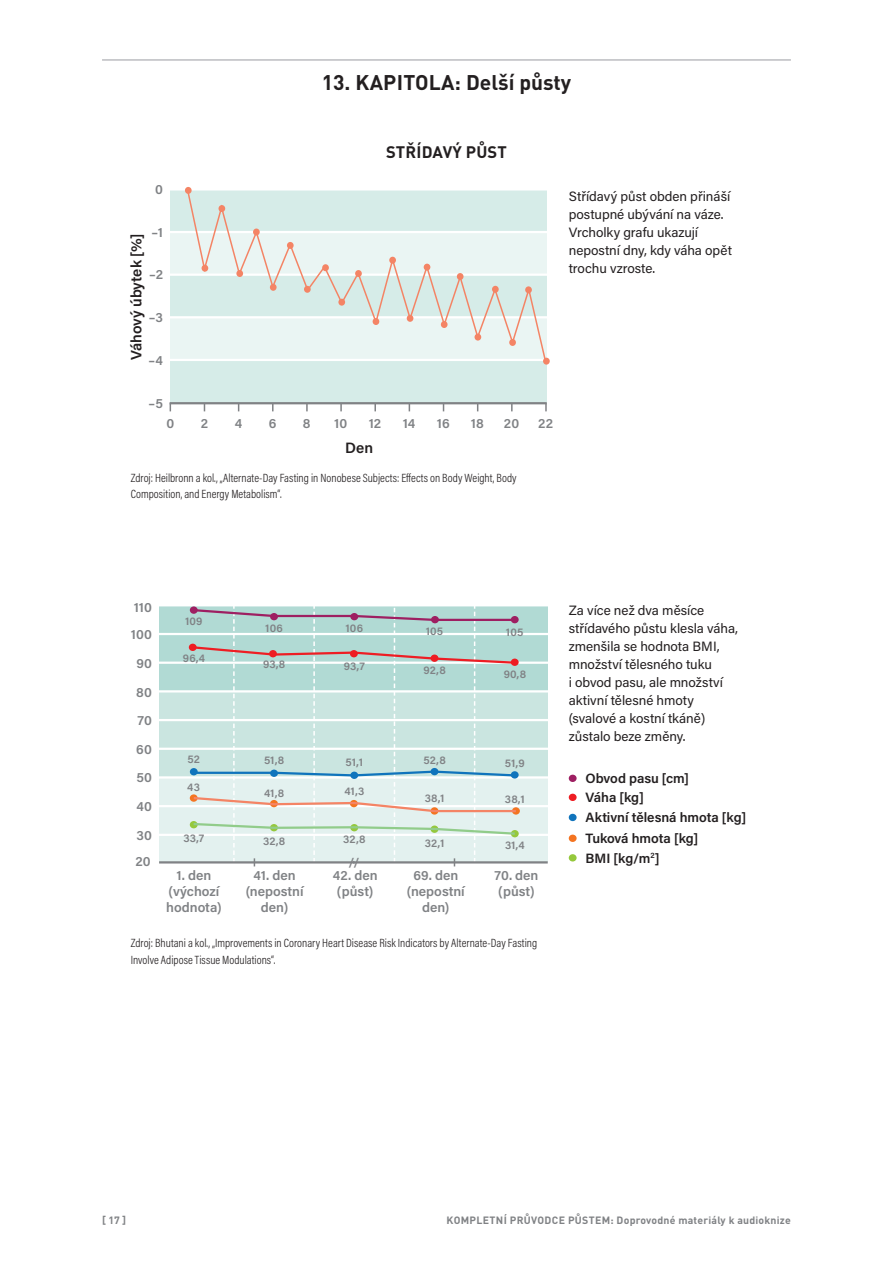
<style>
.page{position:relative;width:893px;height:1263px;background:#fff}
.page>*{position:absolute;margin:0;border:0;box-sizing:border-box;transform-origin:0 0}
.t1{font:700 21px "DIN Pro";color:#231f20}
.t2{font:700 16.5px "DIN Pro";letter-spacing:.01em;color:#231f20}
.t3{font:600 15px "Acumin Pro";letter-spacing:-.01em;color:#231f20}
.t4{font:13.5px/18px "Acumin Pro";letter-spacing:-.005em;color:#231f20}
.t5{font:600 13.5px/16.2px "Acumin Pro";color:#808285;text-align:center}
.t6{font:600 13.5px/20px "Acumin Pro";letter-spacing:-.005em;color:#231f20}
.t7{font:600 13.05px "Acumin Pro";color:#808285}
.t8{font:300 12px/16.5px "Acumin Pro Cond";color:#231f20}
.t9{font:600 11.25px "Acumin Pro";letter-spacing:.01em;color:#808285}
.t10{font:700 10.5px "DIN Pro";letter-spacing:.02em;color:#808285}
</style>
<div class="page">
<hr style="left:102px;top:59px;width:689px;height:2px;background:#bcbdc0">
<div style="left:170px;top:190px;width:376px;height:42px;background:#d6ece8"></div>
<div style="left:170px;top:232px;width:376px;height:43px;background:#eaf5f3"></div>
<div style="left:170px;top:275px;width:376px;height:43px;background:#d6ece8"></div>
<div style="left:170px;top:317px;width:376px;height:43px;background:#eaf5f3"></div>
<div style="left:170px;top:360px;width:376px;height:43px;background:#d6ece8"></div>
<hr style="left:170px;top:402px;width:377px;height:2px;background:#808285">
<svg style="left:272px;top:404px;width:2px;height:7px"></svg>
<svg style="left:306px;top:404px;width:2px;height:7px"></svg>
<svg style="left:340px;top:404px;width:2px;height:7px"></svg>
<svg style="left:374px;top:404px;width:2px;height:7px"></svg>
<svg style="left:511px;top:404px;width:2px;height:7px"></svg>
<svg style="left:545px;top:403px;width:2px;height:8px"></svg>
<hr style="left:166px;top:359px;width:382px;height:2px;background:#fff">
<hr style="left:166px;top:316px;width:382px;height:2px;background:#fff">
<hr style="left:166px;top:274px;width:382px;height:2px;background:#fff">
<hr style="left:166px;top:231px;width:382px;height:2px;background:#fff">
<div style="left:569px;top:775px;width:8px;height:7px;background:#9e1f62;border-radius:50%"></div>
<div style="left:569px;top:794px;width:8px;height:7px;background:#ee1d23;border-radius:50%"></div>
<div style="left:569px;top:814px;width:8px;height:7px;background:#1074bc;border-radius:50%"></div>
<div style="left:569px;top:835px;width:8px;height:7px;background:#f47421;border-radius:50%"></div>
<div style="left:569px;top:854px;width:8px;height:7px;background:#95c83c;border-radius:50%"></div>
<div style="left:159px;top:777px;width:389px;height:86px;background:#e3f1ef"></div>
<div style="left:159px;top:692px;width:389px;height:85px;background:#cae5e0"></div>
<div style="left:159px;top:605px;width:389px;height:87px;background:#b1dad4"></div>
<hr style="left:157px;top:604px;width:396px;height:2px;background:#fff">
<hr style="left:157px;top:748px;width:396px;height:2px;background:#fff">
<hr style="left:157px;top:719px;width:396px;height:2px;background:#fff">
<hr style="left:157px;top:690px;width:396px;height:2px;background:#fff">
<hr style="left:157px;top:661px;width:396px;height:3px;background:#fff">
<hr style="left:157px;top:633px;width:396px;height:2px;background:#fff">
<hr style="left:157px;top:834px;width:396px;height:2px;background:#fff">
<hr style="left:157px;top:805px;width:396px;height:2px;background:#fff">
<hr style="left:157px;top:776px;width:396px;height:2px;background:#fff">
<hr style="left:353px;top:861px;width:195px;height:2px;background:#808285">
<hr style="left:159px;top:861px;width:196px;height:2px;background:#808285">
<div style="left:189px;top:644px;width:8px;height:7px;background:#ee1d23;border-radius:50%"></div>
<svg style="left:191px;top:606px;width:327px;height:260px"></svg>
<svg style="left:186px;top:190px;width:362px;height:174px"></svg>
<div style="left:185px;top:187px;width:7px;height:7px;background:#f48465;border-radius:50%"></div>
<div style="left:202px;top:265px;width:6px;height:7px;background:#f48465;border-radius:50%"></div>
<div style="left:219px;top:205px;width:6px;height:7px;background:#f48465;border-radius:50%"></div>
<div style="left:236px;top:270px;width:7px;height:7px;background:#f48465;border-radius:50%"></div>
<div style="left:253px;top:229px;width:7px;height:6px;background:#f48465;border-radius:50%"></div>
<div style="left:270px;top:284px;width:7px;height:7px;background:#f48465;border-radius:50%"></div>
<div style="left:287px;top:242px;width:7px;height:7px;background:#f48465;border-radius:50%"></div>
<div style="left:304px;top:286px;width:7px;height:7px;background:#f48465;border-radius:50%"></div>
<div style="left:322px;top:264px;width:7px;height:7px;background:#f48465;border-radius:50%"></div>
<div style="left:338px;top:299px;width:7px;height:7px;background:#f48465;border-radius:50%"></div>
<div style="left:355px;top:270px;width:7px;height:7px;background:#f48465;border-radius:50%"></div>
<div style="left:373px;top:318px;width:6px;height:7px;background:#f48465;border-radius:50%"></div>
<div style="left:389px;top:257px;width:7px;height:7px;background:#f48465;border-radius:50%"></div>
<div style="left:407px;top:315px;width:6px;height:7px;background:#f48465;border-radius:50%"></div>
<div style="left:424px;top:264px;width:6px;height:7px;background:#f48465;border-radius:50%"></div>
<div style="left:441px;top:321px;width:7px;height:7px;background:#f48465;border-radius:50%"></div>
<div style="left:457px;top:273px;width:6px;height:7px;background:#f48465;border-radius:50%"></div>
<div style="left:474px;top:334px;width:7px;height:7px;background:#f48465;border-radius:50%"></div>
<div style="left:492px;top:286px;width:7px;height:7px;background:#f48465;border-radius:50%"></div>
<div style="left:509px;top:339px;width:7px;height:7px;background:#f48465;border-radius:50%"></div>
<div style="left:525px;top:286px;width:7px;height:7px;background:#f48465;border-radius:50%"></div>
<div style="left:543px;top:358px;width:7px;height:7px;background:#f48465;border-radius:50%"></div>
<h1 class="t1" style="left:322px;top:69px;width:251px">13. KAPITOLA: Delší půsty</h1>
<p class="t5" style="left:155px;top:180px;width:9px">0</p>
<p class="t5" style="left:151px;top:223px;width:13px">–1</p>
<p class="t5" style="left:149px;top:266px;width:15px">–2</p>
<p class="t5" style="left:149px;top:308px;width:16px">–3</p>
<p class="t5" style="left:148px;top:351px;width:16px">–4</p>
<p class="t5" style="left:148px;top:395px;width:16px">–5</p>
<p class="t3" style="left:126px;top:360px;width:128px;rotate:-90deg">Váhový úbytek [%]</p>
<p class="t2" style="left:386px;top:141px;width:122px">STŘÍDAVÝ PŮST</p>
<p class="t5" style="left:166px;top:415px;width:9px">0</p>
<p class="t5" style="left:201px;top:415px;width:9px">2</p>
<p class="t5" style="left:235px;top:415px;width:9px">4</p>
<p class="t5" style="left:269px;top:415px;width:9px">6</p>
<p class="t5" style="left:303px;top:415px;width:9px">8</p>
<p class="t5" style="left:334px;top:415px;width:15px">10</p>
<p class="t5" style="left:369px;top:415px;width:14px">12</p>
<p class="t5" style="left:403px;top:415px;width:14px">14</p>
<p class="t5" style="left:437px;top:415px;width:14px">16</p>
<p class="t5" style="left:471px;top:415px;width:15px">18</p>
<p class="t5" style="left:504px;top:415px;width:17px">20</p>
<p class="t5" style="left:538px;top:415px;width:16px">22</p>
<p class="t3" style="left:345px;top:437px;width:29px">Den</p>
<p class="t8" style="left:131px;top:469px;width:387px">Zdroj: Heilbronn a kol., „Alternate-Day Fasting in Nonobese Subjects: Effects on Body Weight, Body<br>Composition, and Energy Metabolism“.</p>
<p class="t4" style="left:569px;top:187px;width:165px">Střídavý půst obden přináší postupné ubývání na váze.<br>Vrcholky grafu ukazují nepostní dny, kdy váha opět trochu vzroste.</p>
<p class="t5" style="left:131px;top:592px;width:23px;line-height:27.5px;text-align:left">110<br>100</p>
<p class="t5" style="left:136px;top:648px;width:17px;line-height:28.7px;text-align:justify">90<br>80<br>70<br>60<br>50<br>40<br>30</p>
<p class="t5" style="left:135px;top:853px;width:17px">20</p>
<p class="t9" style="left:185px;top:613px;width:19px">109</p>
<p class="t9" style="left:183px;top:650px;width:24px">96,4</p>
<p class="t9" style="left:265px;top:620px;width:19px">106</p>
<p class="t9" style="left:263px;top:656px;width:24px">93,8</p>
<p class="t9" style="left:187px;top:751px;width:14px">52</p>
<p class="t9" style="left:264px;top:752px;width:22px">51,8</p>
<p class="t9" style="left:264px;top:785px;width:21px">41,8</p>
<p class="t9" style="left:187px;top:779px;width:14px">43</p>
<p class="t9" style="left:183px;top:830px;width:23px">33,7</p>
<p class="t9" style="left:263px;top:833px;width:24px">32,8</p>
<p class="t9" style="left:345px;top:620px;width:19px">106</p>
<p class="t9" style="left:344px;top:658px;width:22px">93,7</p>
<p class="t9" style="left:346px;top:754px;width:19px">51,1</p>
<p class="t9" style="left:344px;top:783px;width:21px">41,3</p>
<p class="t9" style="left:343px;top:832px;width:24px">32,8</p>
<p class="t7" style="left:348px;top:853px;width:12px">//</p>
<p class="t9" style="left:426px;top:623px;width:19px">105</p>
<p class="t9" style="left:423px;top:662px;width:24px">92,8</p>
<p class="t9" style="left:423px;top:753px;width:24px">52,8</p>
<p class="t9" style="left:425px;top:790px;width:21px">38,1</p>
<p class="t9" style="left:425px;top:835px;width:21px">32,1</p>
<p class="t9" style="left:506px;top:625px;width:19px">105</p>
<p class="t9" style="left:504px;top:667px;width:24px">90,8</p>
<p class="t9" style="left:505px;top:755px;width:21px">51,9</p>
<p class="t9" style="left:505px;top:791px;width:21px">38,1</p>
<p class="t9" style="left:505px;top:838px;width:21px">31,4</p>
<p class="t5" style="left:166px;top:866px;width:57px">1. den (výchozí hodnota)</p>
<p class="t5" style="left:246px;top:866px;width:59px">41. den (nepostní den)</p>
<p class="t5" style="left:333px;top:866px;width:46px">42. den (půst)</p>
<p class="t5" style="left:407px;top:866px;width:59px">69. den (nepostní den)</p>
<p class="t5" style="left:494px;top:866px;width:45px;text-align:left">70. den (půst)</p>
<p class="t8" style="left:131px;top:935px;width:408px">Zdroj: Bhutani a kol., „Improvements in Coronary Heart Disease Risk Indicators by Alternate-Day Fasting<br>Involve Adipose Tissue Modulations“.</p>
<p class="t4" style="left:569px;top:601px;width:171px">Za více než dva měsíce střídavého půstu klesla váha, zmenšila se hodnota BMI, množství tělesného tuku<br>i obvod pasu, ale množství aktivní tělesné hmoty (svalové a kostní tkáně) zůstalo beze změny.</p>
<p class="t6" style="left:585px;top:768px;width:162px">Obvod pasu [cm]<br>Váha [kg]<br>Aktivní tělesná hmota [kg]<br>Tuková hmota [kg]</p>
<p class="t6" style="left:585px;top:847px;width:75px">BMI [kg/m<sup>2</sup>]</p>
<p class="t10" style="left:102px;top:1213px;width:26px">[ 17 ]</p>
<p class="t10" style="left:447px;top:1213px;width:346px">KOMPLETNÍ PRŮVODCE PŮSTEM: Doprovodné materiály k audioknize</p>
</div>
